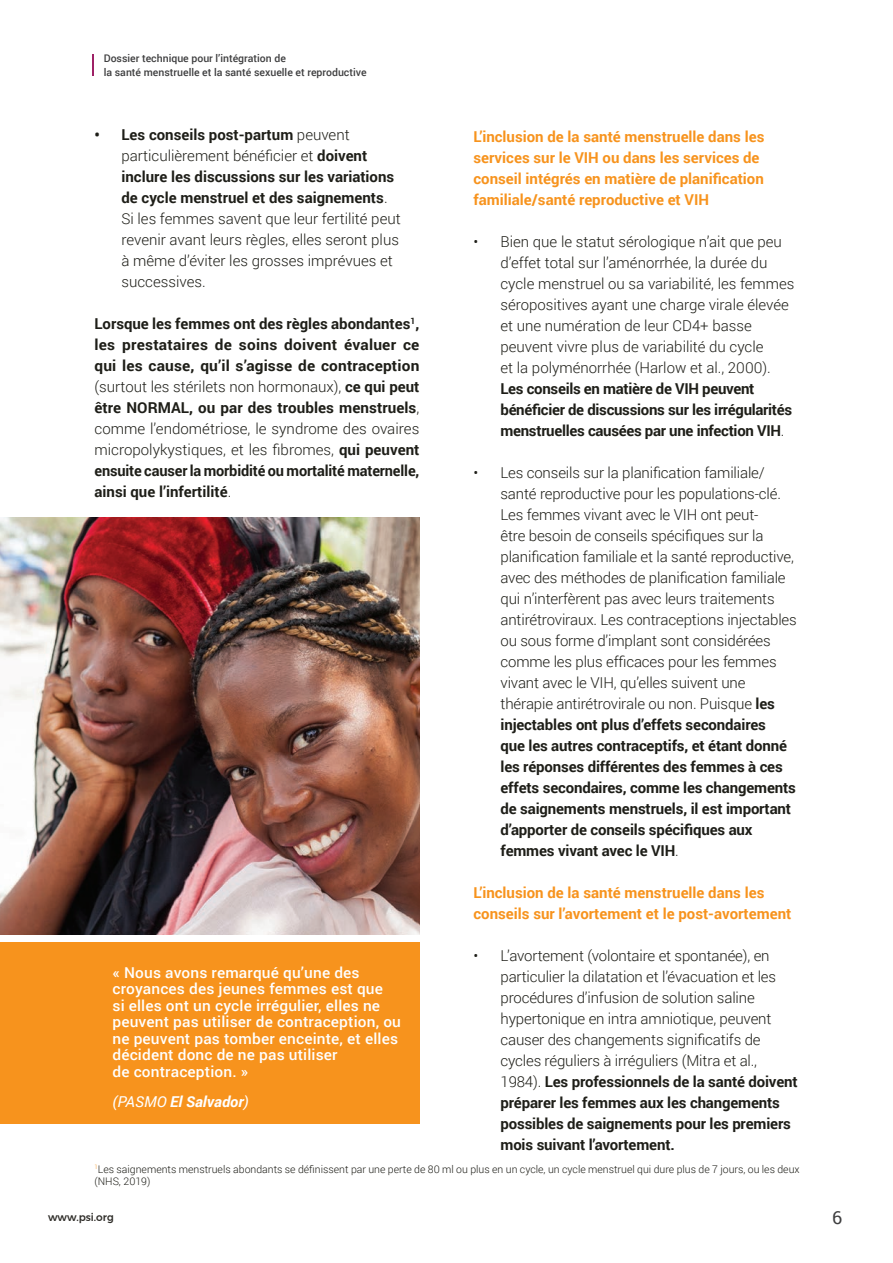
<style>
.page{position:relative;width:893px;height:1263px;background:#fff}
.page>*{position:absolute;margin:0;border:0;box-sizing:border-box;transform-origin:0 0}
.t1{font:18px "Roboto";color:#3e3e3f}
.t2{font:300 15px/21px "Roboto";letter-spacing:-.01em;color:#1e1e18}
.t3{font:700 15px/21px "Roboto";letter-spacing:-.02em;color:#1e1e18;text-align:justify}
.t4{font:700 15px/21px "Roboto";color:#f7931d}
.t5{font:500 15px/16.5px "Roboto";letter-spacing:.01em;color:#fff}
.t6{font:italic 700 15px "Roboto";color:#fff}
.t7{font:300 10.5px/12.8px "Roboto";color:#1e1e18}
.t8{font:500 10.5px/13.5px "Roboto";color:#3e3e3f}
.t9{font:500 10.5px "Montserrat";color:#2f2d29}
.s1{font-weight:700}
.s2{font-weight:300}
.s3{font-weight:400}
</style>
<div class="page">
<hr style="left:92px;top:55px;width:2px;height:21px;background:#9e2166">
<img style="left:0;top:517px;width:419px;height:417px">
<div style="left:0;top:942px;width:419px;height:182px;background:#f7931d"></div>
<p class="t8" style="left:104px;top:52px;width:264px">Dossier technique pour l’intégration de<br>la santé menstruelle et la santé sexuelle et reproductive</p>
<p class="t2" style="left:122px;top:123px;width:281px;text-indent:-27px"><span class="s1">• Les conseils post-partum</span> peuvent particulièrement bénéficier et <span class="s1">doivent inclure les discussions sur les variations de cycle menstruel et des saignements</span>.<br>Si les femmes savent que leur fertilité peut revenir avant leurs règles, elles seront plus à même d’éviter les grosses imprévues et successives.</p>
<p class="t3" style="left:94px;top:312px;width:326px">Lorsque les femmes ont des règles abondantes<sup>1</sup>, les prestataires de soins doivent évaluer ce qui les cause, qu’il s’agisse de contraception <span class="s2">(surtout les stérilets non hormonaux),</span> ce qui peut être NORMAL, ou par des troubles menstruels<span class="s2">, comme l’endométriose, le syndrome des ovaires micropolykystiques, et les fibromes,</span> qui peuvent ensuite causer la morbidité ou mortalité maternelle, ainsi que l’infertilité<span class="s2">.</span></p>
<p class="t5" style="left:112px;top:963px;width:290px">« Nous avons remarqué qu’une des croyances des jeunes femmes est que<br>si elles ont un cycle irrégulier, elles ne peuvent pas utiliser de contraception, ou ne peuvent pas tomber enceinte, et elles décident donc de ne pas utiliser<br>de contraception. »</p>
<p class="t6" style="left:112px;top:1091px;width:138px"><span class="s3">(PASMO</span> El Salvador<span class="s3">)</span></p>
<p class="t4" style="left:473px;top:126px;width:292px">L’inclusion de la santé menstruelle dans les services sur le VIH ou dans les services de conseil intégrés en matière de planification familiale/santé reproductive et VIH</p>
<p class="t2" style="left:500px;top:231px;width:295px;text-indent:-27px">• Bien que le statut sérologique n’ait que peu d’effet total sur l’aménorrhée, la durée du cycle menstruel ou sa variabilité, les femmes séropositives ayant une charge virale élevée et une numération de leur CD4+ basse peuvent vivre plus de variabilité du cycle<br>et la polyménorrhée (Harlow et al., 2000).</p>
<p class="t3" style="left:500px;top:378px;width:293px;text-align:left">Les conseils en matière de VIH peuvent bénéficier de discussions sur les irrégularités menstruelles causées par une infection VIH<span class="s2">.</span></p>
<p class="t2" style="left:500px;top:462px;width:298px;text-indent:-27px">• Les conseils sur la planification familiale/ santé reproductive pour les populations-clé.<br>Les femmes vivant avec le VIH ont peut-<br>être besoin de conseils spécifiques sur la planification familiale et la santé reproductive, avec des méthodes de planification familiale qui n’interfèrent pas avec leurs traitements antirétroviraux. Les contraceptions injectables ou sous forme d’implant sont considérées comme les plus efficaces pour les femmes vivant avec le VIH, qu’elles suivent une thérapie antirétrovirale ou non. Puisque <span class="s1">les injectables ont plus d’effets secondaires<br>que les autres contraceptifs, et étant donné les réponses différentes des femmes à ces effets secondaires, comme les changements de saignements menstruels, il est important d’apporter de conseils spécifiques aux femmes vivant avec le VIH</span>.</p>
<p class="t4" style="left:473px;top:882px;width:319px">L’inclusion de la santé menstruelle dans les conseils sur l’avortement et le post-avortement</p>
<p class="t2" style="left:500px;top:945px;width:299px;text-indent:-27px">• L’avortement (volontaire et spontanée), en particulier la dilatation et l’évacuation et les procédures d’infusion de solution saline hypertonique en intra amniotique, peuvent causer des changements significatifs de cycles réguliers à irréguliers (Mitra et al., 1984). <span class="s1">Les professionnels de la santé doivent préparer les femmes aux les changements possibles de saignements pour les premiers mois suivant l’avortement.</span></p>
<p class="t7" style="left:94px;top:1162px;width:707px"><sup>1</sup>Les saignements menstruels abondants se définissent par une perte de 80 ml ou plus en un cycle, un cycle menstruel qui dure plus de 7 jours, ou les deux (NHS, 2019)</p>
<p class="t9" style="left:48px;top:1209px;width:67px">www.psi.org</p>
<p class="t1" style="left:832px;top:1205px;width:12px">6</p>
</div>
